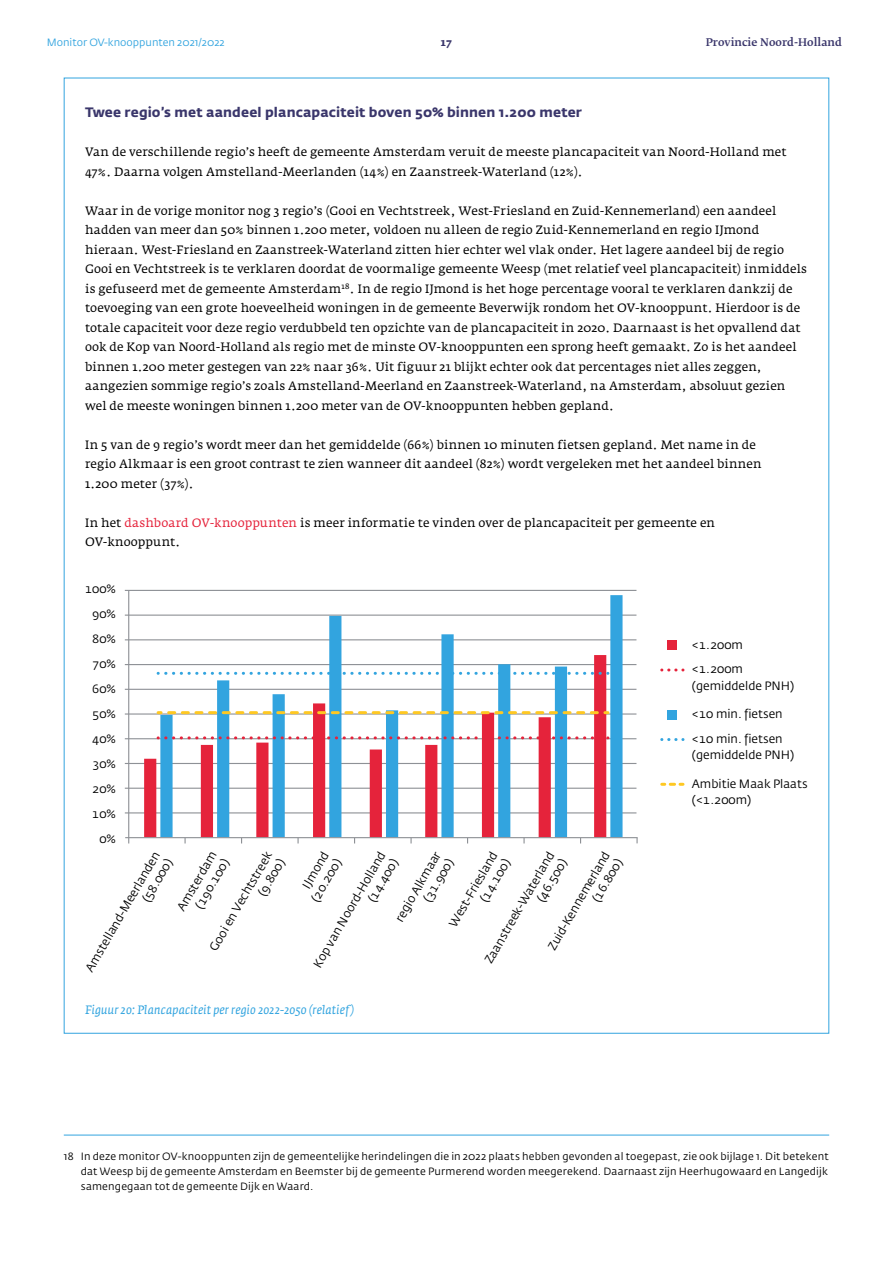
<style>
.page{position:relative;width:893px;height:1263px;background:#fff}
.page>*{position:absolute;margin:0;border:0;box-sizing:border-box;transform-origin:0 0}
.K3_sans_bold_indents{font:700 13.5px "Fedra Sans Std";letter-spacing:.005em;color:#3a366b}
.Plat_indents_5{font:12px/19.5px "Fedra Serif A Std";letter-spacing:.01em;color:#000}
.t1{font:12px/14.4px "Fedra Sans Std";color:#000;text-align:right}
.Bijschrift_blauw{font:italic 12px "Fedra Serif A Std";letter-spacing:.015em;color:#32a4df}
.P_Voetnoot{font:10.5px/15px "Fedra Sans Std";letter-spacing:.015em;color:#000;text-align:justify}
.t2{font:10.5px "Fedra Sans Std";color:#32a4df}
.t3{font:500 10.5px "Fedra Serif B Pro";color:#3a366b}
.t4{font:700 10.5px "Fedra Serif A Std";color:#3a366b}
.s1{color:#e5233b}
</style>
<div class="page">
<hr style="left:64px;top:1135px;width:765px;height:1px;background:#32a4df">
<hr style="left:125px;top:763px;width:511px;height:1px;background:#8e9196">
<hr style="left:125px;top:590px;width:511px;height:1px;background:#8e9196">
<hr style="left:125px;top:614px;width:511px;height:2px;background:#8e9196">
<hr style="left:125px;top:639px;width:511px;height:1px;background:#8e9196">
<hr style="left:125px;top:664px;width:511px;height:1px;background:#8e9196">
<hr style="left:125px;top:689px;width:511px;height:1px;background:#8e9196">
<hr style="left:125px;top:713px;width:511px;height:2px;background:#8e9196">
<hr style="left:125px;top:738px;width:511px;height:1px;background:#8e9196">
<hr style="left:125px;top:788px;width:511px;height:1px;background:#8e9196">
<hr style="left:125px;top:812px;width:511px;height:1px;background:#8e9196">
<hr style="left:128px;top:590px;width:1px;height:248px;background:#8e9196">
<hr style="left:125px;top:837px;width:513px;height:1px;background:#8e9196">
<svg style="left:144px;top:665px;width:16px;height:172px"></svg>
<svg style="left:160px;top:595px;width:463px;height:242px"></svg>
<div style="left:667px;top:640px;width:10px;height:10px;background:#e5233b"></div>
<div style="left:667px;top:710px;width:10px;height:10px;background:#32a4df"></div>
<svg style="left:166px;top:672px;width:443px;height:3px"></svg>
<svg style="left:166px;top:736px;width:443px;height:3px"></svg>
<svg style="left:169px;top:711px;width:439px;height:3px"></svg>
<svg style="left:669px;top:738px;width:15px;height:3px"></svg>
<svg style="left:669px;top:668px;width:15px;height:3px"></svg>
<svg style="left:662px;top:783px;width:21px;height:3px"></svg>
<p class="t2" style="left:47px;top:36px;width:180px">Monitor OV-knooppunten 2021/2022</p>
<p class="t4" style="left:441px;top:36px;width:13px">17</p>
<p class="t3" style="left:706px;top:35px;width:138px">Provincie Noord-Holland</p>
<p class="K3_sans_bold_indents" style="left:85px;top:104px;width:498px">Twee regio’s met aandeel plancapaciteit boven 50% binnen 1.200 meter</p>
<p class="Plat_indents_5" style="left:85px;top:142px;width:703px">Van de verschillende regio’s heeft de gemeente Amsterdam veruit de meeste plancapaciteit van Noord-Holland met<br>47%. Daarna volgen Amstelland-Meerlanden (14%) en Zaanstreek-Waterland (12%).</p>
<p class="Plat_indents_5" style="left:85px;top:201px;width:723px">Waar in de vorige monitor nog 3 regio’s (Gooi en Vechtstreek, West-Friesland en Zuid-Kennemerland) een aandeel hadden van meer dan 50% binnen 1.200 meter, voldoen nu alleen de regio Zuid-Kennemerland en regio IJmond hieraan. West-Friesland en Zaanstreek-Waterland zitten hier echter wel vlak onder. Het lagere aandeel bij de regio Gooi en Vechtstreek is te verklaren doordat de voormalige gemeente Weesp (met relatief veel plancapaciteit) inmiddels is gefuseerd met de gemeente Amsterdam<sup>18</sup>. In de regio IJmond is het hoge percentage vooral te verklaren dankzij de toevoeging van een grote hoeveelheid woningen in de gemeente Beverwijk rondom het OV-knooppunt. Hierdoor is de totale capaciteit voor deze regio verdubbeld ten opzichte van de plancapaciteit in 2020. Daarnaast is het opvallend dat ook de Kop van Noord-Holland als regio met de minste OV-knooppunten een sprong heeft gemaakt. Zo is het aandeel binnen 1.200 meter gestegen van 22% naar 36%. Uit figuur 21 blijkt echter ook dat percentages niet alles zeggen, aangezien sommige regio’s zoals Amstelland-Meerland en Zaanstreek-Waterland, na Amsterdam, absoluut gezien wel de meeste woningen binnen 1.200 meter van de OV-knooppunten hebben gepland.</p>
<p class="Plat_indents_5" style="left:85px;top:435px;width:678px">In 5 van de 9 regio’s wordt meer dan het gemiddelde (66%) binnen 10 minuten fietsen gepland. Met name in de regio Alkmaar is een groot contrast te zien wanneer dit aandeel (82%) wordt vergeleken met het aandeel binnen<br>1.200 meter (37%).</p>
<p class="Plat_indents_5" style="left:85px;top:513px;width:631px">In het <span class="s1">dashboard OV-knooppunten</span> is meer informatie te vinden over de plancapaciteit per gemeente en<br>OV-knooppunt.</p>
<p class="t1" style="left:85px;top:582px;width:32px">100%</p>
<p class="t1" style="left:92px;top:607px;width:25px">90%</p>
<p class="t1" style="left:92px;top:632px;width:25px">80%</p>
<p class="t1" style="left:92px;top:657px;width:25px">70%</p>
<p class="t1" style="left:92px;top:682px;width:25px">60%</p>
<p class="t1" style="left:92px;top:707px;width:25px">50%</p>
<p class="t1" style="left:92px;top:732px;width:25px">40%</p>
<p class="t1" style="left:92px;top:757px;width:25px">30%</p>
<p class="t1" style="left:92px;top:782px;width:25px">20%</p>
<p class="t1" style="left:92px;top:807px;width:25px">10%</p>
<p class="t1" style="left:99px;top:832px;width:18px">0%</p>
<p class="t1" style="left:206px;top:946px;width:114px;rotate:-60deg">Gooi en Vechtstreek (9.800)</p>
<p class="t1" style="left:296px;top:890px;width:50px;rotate:-60deg">IJmond (20.200)</p>
<p class="t1" style="left:482px;top:958px;width:128px;rotate:-60deg">Zaanstreek-W aterland (46.500)</p>
<p class="t1" style="left:446px;top:922px;width:86px;rotate:-60deg">W est-Friesland (14.100)</p>
<p class="t1" style="left:545px;top:945px;width:113px;rotate:-60deg">Zuid-Kennemerland (16.800)</p>
<p class="t1" style="left:310px;top:963px;width:133px;rotate:-60deg">Kop van N oord-H olland (14.400)</p>
<p class="t1" style="left:392px;top:917px;width:80px;rotate:-60deg">regio Alkmaar (31.900)</p>
<p class="t1" style="left:83px;top:967px;width:138px;rotate:-60deg">Amstelland-Meerlanden (58.000)</p>
<p class="t1" style="left:174px;top:906px;width:68px;rotate:-60deg">Amsterdam (190.100)</p>
<p class="Bijschrift_blauw" style="left:85px;top:1003px;width:271px">Figuur 20: Plancapaciteit per regio 2022-2050 (relatief)</p>
<p class="t1" style="left:692px;top:632px;width:53px;line-height:24.8px;text-align:left">&lt;1.200m &lt;1.200m</p>
<p class="t1" style="left:692px;top:679px;width:104px">(gemiddelde PNH)</p>
<p class="t1" style="left:692px;top:707px;width:92px">&lt;10 min. fietsen</p>
<p class="t1" style="left:692px;top:731px;width:104px;line-height:16.5px;text-align:left">&lt;10 min. fietsen (gemiddelde PNH)</p>
<p class="t1" style="left:692px;top:775px;width:117px;line-height:16.5px;text-align:left">Ambitie Maak Plaats (&lt;1.200m)</p>
<p class="P_Voetnoot" style="left:81px;top:1148px;width:749px;text-indent:-17px">18 In deze monitor OV-knooppunten zijn de gemeentelijke herindelingen die in 2022 plaats hebben gevonden al toegepast, zie ook bijlage 1. Dit betekent dat Weesp bij de gemeente Amsterdam en Beemster bij de gemeente Purmerend worden meegerekend. Daarnaast zijn Heerhugowaard en Langedijk samengegaan tot de gemeente Dijk en Waard.</p>
</div>
